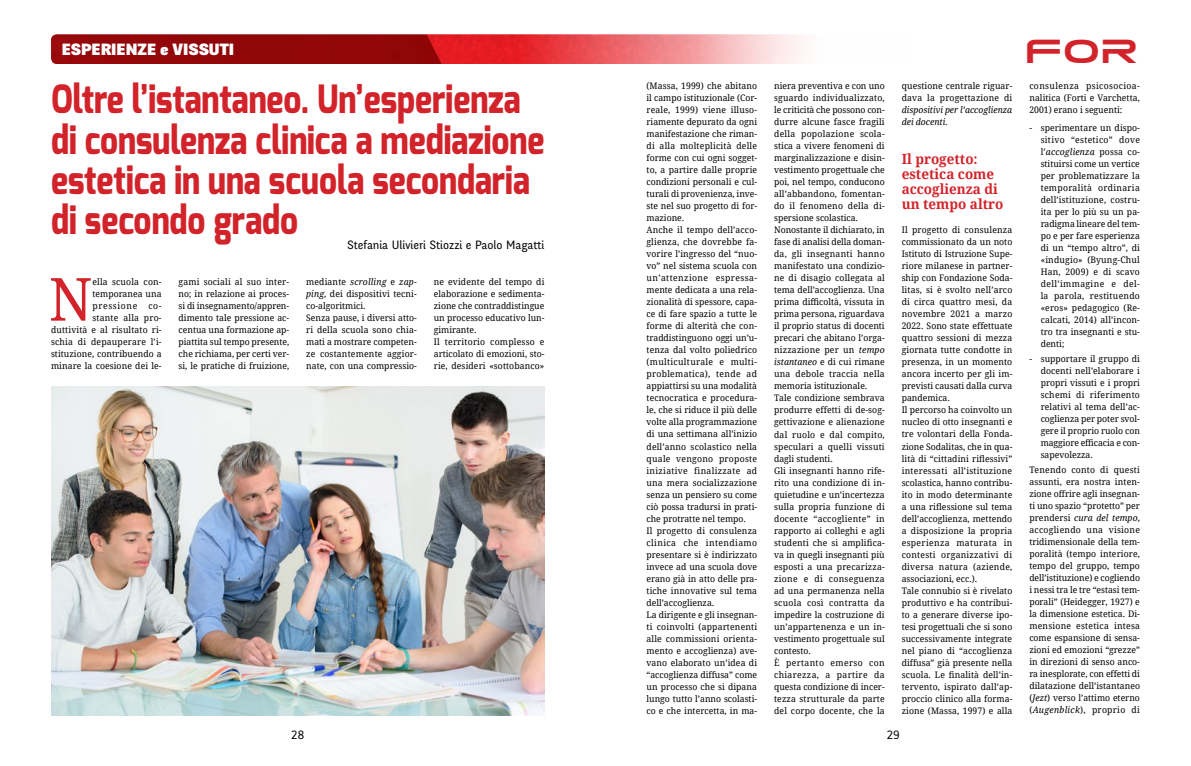
<style>
.page{position:relative;width:1191px;height:766px;background:#fff}
.page>*{position:absolute;margin:0;border:0;box-sizing:border-box;transform-origin:0 0}
.t1{font:59.4px "Droid Serif";color:#d2232a;scale:.96 1}
.t2{font:800 39px/40px "Exo";color:#d2232a;scale:.83 1}
.t3{font:38.4px "Tele Marines Bold Expanded";color:#d2232a}
.t4{font:900 16px "Fengardo Neue";color:#fff;scale:1.11 1}
.t5{font:700 14px/15px "Droid Serif";color:#d2232a;scale:.96 1}
.t6{font:12px "Fengardo Neue";color:#000}
.t7{font:12px "Ruda";color:#000}
.t8{font:9px/12px "Droid Serif";letter-spacing:.01em;color:#000;scale:.96 1}
.t9{font:9px/12px "Droid Serif";letter-spacing:.01em;color:#000;text-align:justify}
.t10{font:italic 9px/12px "Droid Serif";color:#000;scale:.96 1}
.s1{font-style:italic}
.s2{font-style:normal}
</style>
<div class="page">
<img style="left:51px;top:34px;width:750px;height:30px">
<img style="left:52px;top:386px;width:492px;height:329px">
<h3 class="t4" style="left:62px;top:40px;width:157px">ESPERIENZE e VISSUTI</h3>
<h3 class="t3" style="left:1024px;top:33px;width:115px">FOR</h3>
<h2 class="t2" style="left:51px;top:80px;width:596px">Oltre l’istantaneo. Un’esperienza di consulenza clinica a mediazione estetica in una scuola secondaria di secondo grado</h2>
<h3 class="t6" style="left:347px;top:238px;width:199px">Stefania Ulivieri Stiozzi e Paolo Magatti</h3>
<p class="t8" style="left:51px;top:275px;width:117px;text-align:right">ella scuola con&shy;temporanea una pressione co-<br>stante alla pro-<br>duttività e al risultato ri&shy;schia di depauperare l’i&shy;stituzione, contribuendo a minare la coesione dei le-</p>
<p class="t8" style="left:179px;top:275px;width:117px;text-align:justify">gami sociali al suo inter&shy;no; in relazione ai proces&shy;si di insegnamento/appren&shy;dimento tale pressione ac&shy;centua una formazione ap&shy;piattita sul tempo presente, che richiama, per certi ver&shy;si, le pratiche di fruizione,</p>
<p class="t8" style="left:306px;top:275px;width:117px">mediante <span class="s1">scrolling</span> e <span class="s1">zap&shy;ping</span>, dei dispositivi tecni&shy;co-algoritmici.<br>Senza pause, i diversi atto&shy;ri della scuola sono chia&shy;mati a mostrare competen&shy;ze costantemente aggior&shy;nate, con una compressio-</p>
<p class="t8" style="left:434px;top:275px;width:117px">ne evidente del tempo di elaborazione e sedimenta&shy;zione che contraddistingue un processo educativo lun&shy;gimirante.<br>Il territorio complesso e articolato di emozioni, sto&shy;rie, desideri «sottobanco»</p>
<h1 class="t1" style="left:49px;top:258px;width:47px">N</h1>
<p class="t8" style="left:646px;top:80px;width:117px">(Massa, 1999) che abitano il campo istituzionale (Cor&shy;reale, 1999) viene illuso&shy;riamente depurato da ogni manifestazione che riman&shy;di alla molteplicità delle forme con cui ogni sogget&shy;to, a partire dalle proprie condizioni personali e cul&shy;turali di provenienza, inve&shy;ste nel suo progetto di for&shy;mazione.<br>Anche il tempo dell’acco&shy;glienza, che dovrebbe fa&shy;vorire l’ingresso del “nuo&shy;vo” nel sistema scuola con un’attenzione espressa&shy;mente dedicata a una rela&shy;zionalità di spessore, capa&shy;ce di fare spazio a tutte le forme di alterità che con&shy;traddistinguono oggi un’u&shy;tenza dal volto poliedrico (multiculturale e multi&shy;problematica), tende ad appiattirsi su una modalità tecnocratica e procedura&shy;le, che si riduce il più delle volte alla programmazione di una settimana all’inizio dell’anno scolastico nella quale vengono proposte iniziative finalizzate ad una mera socializzazione senza un pensiero su come ciò possa tradursi in prati&shy;che protratte nel tempo.<br>Il progetto di consulenza clinica che intendiamo presentare si è indirizzato invece ad una scuola dove erano già in atto delle pra&shy;tiche innovative sul tema dell’accoglienza.<br>La dirigente e gli insegnan&shy;ti coinvolti (appartenenti alle commissioni orienta&shy;mento e accoglienza) ave&shy;vano elaborato un’idea di “accoglienza diffusa” come un processo che si dipana lungo tutto l’anno scolasti&shy;co e che intercetta, in ma-</p>
<p class="t8" style="left:774px;top:80px;width:117px">niera preventiva e con uno sguardo individualizzato, le criticità che possono con&shy;durre alcune fasce fragili della popolazione scola&shy;stica a vivere fenomeni di marginalizzazione e disin&shy;vestimento progettuale che poi, nel tempo, conducono all’abbandono, fomentan&shy;do il fenomeno della di&shy;spersione scolastica.<br>Nonostante il dichiarato, in fase di analisi della doman&shy;da, gli insegnanti hanno manifestato una condizio&shy;ne di disagio collegata al tema dell’accoglienza. Una prima difficoltà, vissuta in prima persona, riguardava il proprio status di docenti precari che abitano l’orga&shy;nizzazione per un <span class="s1">tempo istantaneo</span> e di cui rimane una debole traccia nella memoria istituzionale.<br>Tale condizione sembrava produrre effetti di de-sog&shy;gettivazione e alienazione dal ruolo e dal compito, speculari a quelli vissuti dagli studenti.<br>Gli insegnanti hanno rife&shy;rito una condizione di in&shy;quietudine e un’incertezza sulla propria funzione di docente “accogliente” in rapporto ai colleghi e agli studenti che si amplifica&shy;va in quegli insegnanti più esposti a una precarizza&shy;zione e di conseguenza ad una permanenza nella scuola così contratta da impedire la costruzione di un’appartenenza e un in&shy;vestimento progettuale sul contesto.<br>È pertanto emerso con chiarezza, a partire da questa condizione di incer&shy;tezza strutturale da parte del corpo docente, che la</p>
<p class="t8" style="left:901px;top:80px;width:117px">questione centrale riguar&shy;dava la progettazione di</p>
<p class="t10" style="left:901px;top:104px;width:117px">dispositivi per l’accoglienza dei docenti<span class="s2">.</span></p>
<h3 class="t5" style="left:901px;top:151px;width:107px">Il progetto: estetica come accoglienza di un tempo altro</h3>
<p class="t8" style="left:901px;top:224px;width:117px">Il progetto di consulenza commissionato da un noto<br>Istituto di Istruzione Supe&shy;riore milanese in partner&shy;ship con Fondazione Soda&shy;litas, si è svolto nell’arco di circa quattro mesi, da novembre 2021 a marzo<br>2022. Sono state effettuate quattro sessioni di mezza giornata tutte condotte in presenza, in un momento ancora incerto per gli im&shy;previsti causati dalla curva pandemica.<br>Il percorso ha coinvolto un nucleo di otto insegnanti e tre volontari della Fonda&shy;zione Sodalitas, che in qua&shy;lità di “cittadini riflessivi” interessati all’istituzione scolastica, hanno contribu&shy;ito in modo determinante a una riflessione sul tema dell’accoglienza, mettendo a disposizione la propria esperienza maturata in contesti organizzativi di diversa natura (aziende, associazioni, ecc.).<br>Tale connubio si è rivelato produttivo e ha contribui&shy;to a generare diverse ipo&shy;tesi progettuali che si sono successivamente integrate nel piano di “accoglienza diffusa” già presente nella scuola. Le finalità dell’in&shy;tervento, ispirato dall’ap&shy;proccio clinico alla forma&shy;zione (Massa, 1997) e alla</p>
<h3 class="t7" style="left:291px;top:728px;width:14px">28</h3>
<h3 class="t7" style="left:886px;top:728px;width:15px">29</h3>
<p class="t8" style="left:1029px;top:80px;width:117px;text-align:justify">consulenza psicosocioa&shy;nalitica (Forti e Varchetta, 2001) erano i seguenti:</p>
<p class="t9" style="left:1040px;top:121px;width:101px;text-indent:-11px">- sperimentare un dispo&shy;sitivo “estetico” dove l’<span class="s1">accoglienza</span> possa co&shy;stituirsi come un vertice per problematizzare la temporalità ordinaria dell’istituzione, costru&shy;ita per lo più su un pa&shy;radigma lineare del tem&shy;po e per fare esperienza di un “tempo altro”, di «indugio» (Byung-Chul Han, 2009) e di scavo dell’immagine e del&shy;la parola, restituendo «eros» pedagogico (Re&shy;calcati, 2014) all’incon&shy;tro tra insegnanti e stu&shy;denti;</p>
<p class="t9" style="left:1040px;top:352px;width:101px;text-indent:-11px">- supportare il gruppo di docenti nell’elaborare i propri vissuti e i propri schemi di riferimento relativi al tema dell’ac&shy;coglienza per poter svol&shy;gere il proprio ruolo con maggiore efficacia e con&shy;sapevolezza.</p>
<p class="t8" style="left:1029px;top:463px;width:117px;text-align:justify">Tenendo conto di questi assunti, era nostra inten&shy;zione offrire agli insegnan&shy;ti uno spazio “protetto” per prendersi <span class="s1">cura del tempo</span>, accogliendo una visione tridimensionale della tem&shy;poralità (tempo interiore, tempo del gruppo, tempo dell’istituzione) e cogliendo i nessi tra le tre “estasi tem&shy;porali” (Heidegger, 1927) e la dimensione estetica. Di&shy;mensione estetica intesa come espansione di sensa&shy;zioni ed emozioni “grezze” in direzioni di senso anco&shy;ra inesplorate, con effetti di dilatazione dell’istantaneo (<span class="s1">Jezt</span>) verso l’attimo eterno (<span class="s1">Augenblick</span>), proprio di</p>
</div>
